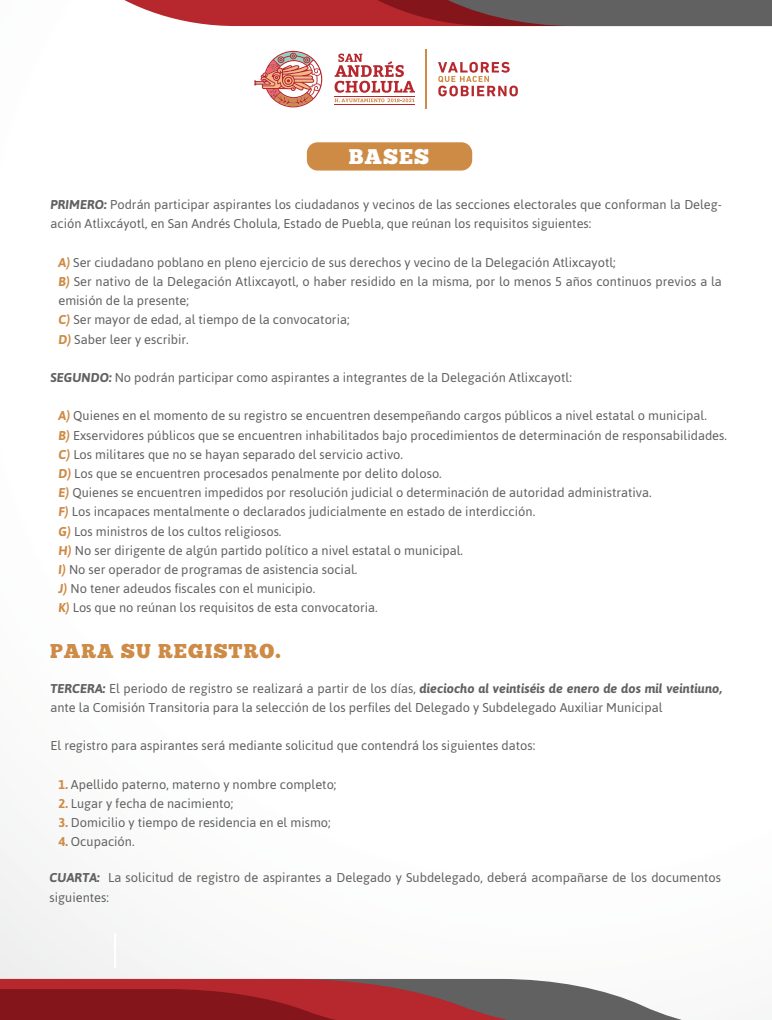
<style>
.page{position:relative;width:772px;height:1020px;background:#fff}
.page>*{position:absolute;margin:0;border:0;box-sizing:border-box;transform-origin:0 0}
.t1{font:21.2px "Chunk Five";letter-spacing:.055em;color:#fff}
.t2{font:20px "Chunk Five";letter-spacing:.055em;color:#ce8b46}
.t3{font:12.8px/19.2px "Asap";color:#606160}
.s1{font-weight:700;font-style:italic}
.s2{font-weight:700;font-style:italic;color:#ce8b46}
.s3{font-weight:700;color:#ce8b46}
</style>
<div class="page">
<svg style="left:0;top:979px;width:592px;height:10px;background:#9c4548"></svg>
<svg style="left:0;top:989px;width:682px;height:31px;background:#8e3c3f"></svg>
<svg style="left:124px;top:0;width:647px;height:26px;background:#8e4a4c"></svg>
<svg style="left:334px;top:54px;width:80px;height:48px"></svg>
<hr style="left:334px;top:96px;width:81px;height:1px;background:#b6282d">
<hr style="left:334px;top:104px;width:81px;height:1px;background:#b6282d">
<svg style="left:438px;top:62px;width:79px;height:34px"></svg>
<hr style="left:425px;top:49px;width:2px;height:60px;background:#ce8b46">
<svg style="left:254px;top:51px;width:68px;height:56px"></svg>
<div style="left:306px;top:142px;width:166px;height:29px;background:#ce8b46;border-radius:11px"></div>
<h1 class="t1" style="left:348px;top:144px;width:82px">BASES</h1>
<p class="t3" style="left:50px;top:195px;width:672px"><span class="s1">PRIMERO:</span> Podrán participar aspirantes los ciudadanos y vecinos de las secciones electorales que conforman la Deleg&shy;ación Atlixcáyotl, en San Andrés Cholula, Estado de Puebla, que reúnan los requisitos siguientes:</p>
<p class="t3" style="left:58px;top:252px;width:664px"><span class="s2">A)</span> Ser ciudadano poblano en pleno ejercicio de sus derechos y vecino de la Delegación Atlixcayotl;<br><span class="s2">B)</span> Ser nativo de la Delegación Atlixcayotl, o haber residido en la misma, por lo menos 5 años continuos previos a la emisión de la presente;<br><span class="s2">C)</span> Ser mayor de edad, al tiempo de la convocatoria;<br><span class="s2">D)</span> Saber leer y escribir.</p>
<p class="t3" style="left:50px;top:367px;width:522px"><span class="s1">SEGUNDO:</span> No podrán participar como aspirantes a integrantes de la Delegación Atlixcayotl:</p>
<p class="t3" style="left:58px;top:406px;width:669px"><span class="s2">A)</span> Quienes en el momento de su registro se encuentren desempeñando cargos públicos a nivel estatal o municipal.<br><span class="s2">B)</span> Exservidores públicos que se encuentren inhabilitados bajo procedimientos de determinación de responsabilidades.<br><span class="s2">C)</span> Los militares que no se hayan separado del servicio activo.<br><span class="s2">D)</span> Los que se encuentren procesados penalmente por delito doloso.<br><span class="s2">E)</span> Quienes se encuentren impedidos por resolución judicial o determinación de autoridad administrativa.<br><span class="s2">F)</span> Los incapaces mentalmente o declarados judicialmente en estado de interdicción.<br><span class="s2">G)</span> Los ministros de los cultos religiosos.<br><span class="s2">H)</span> No ser dirigente de algún partido político a nivel estatal o municipal.<br><span class="s2">I)</span> No ser operador de programas de asistencia social.<br><span class="s2">J)</span> No tener adeudos fiscales con el municipio.<br><span class="s2">K)</span> Los que no reúnan los requisitos de esta convocatoria.</p>
<h2 class="t2" style="left:50px;top:639px;width:232px">PARA SU REGISTRO.</h2>
<p class="t3" style="left:50px;top:678px;width:672px"><span class="s1">TERCERA:</span> El periodo de registro se realizará a partir de los días, <span class="s1">dieciocho al veintiséis de enero de dos mil veintiuno, </span>ante la Comisión Transitoria para la selección de los perfiles del Delegado y Subdelegado Auxiliar Municipal</p>
<p class="t3" style="left:50px;top:736px;width:486px">El registro para aspirantes será mediante solicitud que contendrá los siguientes datos:</p>
<p class="t3" style="left:58px;top:774px;width:279px"><span class="s3">1.</span> Apellido paterno, materno y nombre completo;</p>
<p class="t3" style="left:58px;top:793px;width:176px"><span class="s3">2.</span> Lugar y fecha de nacimiento;</p>
<p class="t3" style="left:58px;top:812px;width:273px"><span class="s3">3.</span> Domicilio y tiempo de residencia en el mismo;</p>
<p class="t3" style="left:58px;top:832px;width:78px"><span class="s3">4.</span> Ocupación.</p>
<p class="t3" style="left:50px;top:868px;width:672px"><span class="s1">CUARTA:</span> La solicitud de registro de aspirantes a Delegado y Subdelegado, deberá acompañarse de los documentos siguientes:</p>
</div>
